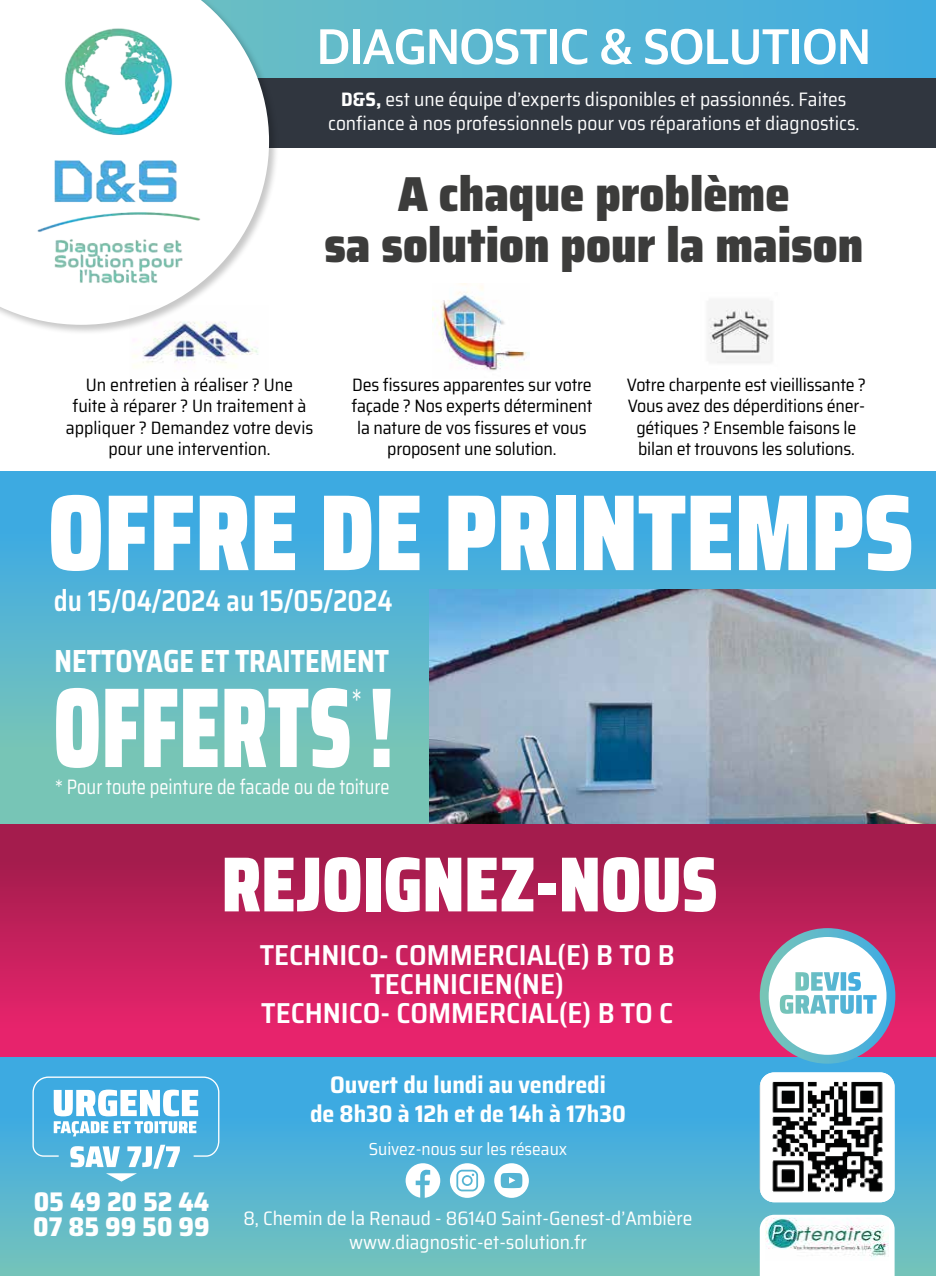
<style>
.page{position:relative;width:936px;height:1276px;background:#fff}
.page>*{position:absolute;margin:0;border:0;box-sizing:border-box;transform-origin:0 0}
.t1{font:900 semi-condensed 113.7px "Saira";color:#fff;scale:.71 1}
.t2{font:900 semi-condensed 108.15px "Saira";color:#fff;scale:.87 1}
.t3{font:900 semi-condensed 78px "Saira";color:#fff;scale:.87 1}
.t4{font:700 50.55px "Apple SD Gothic Neo";letter-spacing:-.03em;color:#fff}
.t5{font:900 semi-condensed 49.05px/50.6px "Saira";color:#3c3c3b;text-align:center}
.t6{font:semi-condensed 33.15px "Saira";color:#fff;scale:.71 1}
.t7{font:700 semi-condensed 31.95px "Saira";color:#fff;scale:.88 1}
.t8{font:600 semi-condensed 30px "Saira";color:#fff;scale:.9 1}
.t9{font:600 semi-condensed 28.8px/28.8px "Saira";color:#fff;text-align:center}
.t10{font:800 semi-condensed 27px/24.3px "Saira";color:#fff}
.t11{font:700 semi-condensed 24px/28.8px "Saira";color:#fff;text-align:center}
.t12{font:semi-condensed 20.85px "Saira";color:#fff;scale:.88 1}
.t13{font:semi-condensed 19.5px/23.4px "Saira";color:#fff;text-align:center}
.t14{font:semi-condensed 18px/21.6px "Saira";letter-spacing:-.01em;color:#000;text-align:center}
.t15{font:semi-condensed 17.4px "Saira";color:#fff}
.s1{font-weight:700}
</style>
<div class="page">
<svg style="left:0;top:823px;width:935px;height:234px;background:#c2205c"></svg>
<div style="left:0;top:471px;width:935px;height:352px;background:linear-gradient(to bottom,#36a6e8,#82c9b0)"></div>
<img style="left:429px;top:589px;width:506px;height:234px">
<div style="left:0;top:1057px;width:935px;height:219px;background:linear-gradient(to bottom,#33a5e9,#73c2be)"></div>
<svg style="left:279px;top:0;width:656px;height:79px;background:#53b2d1"></svg>
<div style="left:0;top:79px;width:935px;height:69px;background:#30363f"></div>
<div style="left:0;top:0;width:279px;height:335px;background:#000;opacity:.22"></div>
<svg style="left:0;top:0;width:269px;height:325px"></svg>
<img style="left:26px;top:22px;width:178px;height:275px">
<svg style="left:405px;top:1163px;width:35px;height:35px"></svg>
<svg style="left:450px;top:1163px;width:34px;height:35px"></svg>
<svg style="left:494px;top:1163px;width:35px;height:35px"></svg>
<img style="left:432px;top:283px;width:97px;height:88px">
<img style="left:130px;top:306px;width:138px;height:61px">
<img style="left:708px;top:301px;width:65px;height:62px">
<svg style="left:759px;top:1214px;width:135px;height:62px"></svg>
<img style="left:765px;top:1217px;width:123px;height:44px">
<img style="left:759px;top:1072px;width:135px;height:130px">
<svg style="left:32px;top:1075px;width:188px;height:106px"></svg>
<div style="left:764px;top:932px;width:126px;height:127px;background:#fff;border-radius:50%"></div>
<div style="left:759px;top:928px;width:136px;height:135px;border:9px solid #fff;border-radius:50%"></div>
<svg style="left:779px;top:972px;width:97px;height:41px"></svg>
<h3 class="t4" style="left:316px;top:21px;width:557px">DIAGNOSTIC &amp; SOLUTION</h3>
<p class="t13" style="left:328px;top:87px;width:533px"><span class="s1">D&amp;S,</span> est une équipe d’experts disponibles et passionnés. Faites confiance à nos professionnels pour vos réparations et diagnostics.</p>
<h3 class="t5" style="left:324px;top:169px;width:540px">A chaque problème<br>sa solution pour la maison</h3>
<p class="t14" style="left:66px;top:373px;width:249px">Un entretien à réaliser ? Une<br>fuite à réparer ? Un traitement à appliquer ? Demandez votre devis pour une intervention.</p>
<p class="t14" style="left:351px;top:373px;width:242px">Des fissures apparentes sur votre façade ? Nos experts déterminent la nature de vos fissures et vous proposent une solution.</p>
<p class="t14" style="left:627px;top:373px;width:240px">Votre charpente est vieillissante ?<br>Vous avez des déperditions éner&shy;gétiques ? Ensemble faisons le bilan et trouvons les solutions.</p>
<h2 class="t2" style="left:48px;top:449px;width:996px">OFFRE DE PRINTEMPS</h2>
<h3 class="t8" style="left:54px;top:577px;width:378px">du 15/04/2024 au 15/05/2024</h3>
<h3 class="t7" style="left:55px;top:636px;width:381px">NETTOYAGE ET TRAITEMENT</h3>
<h1 class="t1" style="left:53px;top:639px;width:482px">OFFERTS !</h1>
<p class="t12" style="left:55px;top:771px;width:381px">* Pour toute peinture de facade ou de toiture</p>
<h3 class="t6" style="left:352px;top:675px;width:16px">*</h3>
<h3 class="t3" style="left:221px;top:824px;width:571px">REJOIGNEZ-NOUS</h3>
<h3 class="t9" style="left:260px;top:940px;width:416px">TECHNICO- COMMERCIAL(E) B TO B<br>TECHNICIEN(NE)<br>TECHNICO- COMMERCIAL(E) B TO C</h3>
<h3 class="t10" style="left:33px;top:1189px;width:178px">05 49 20 52 44<br>07 85 99 50 99</h3>
<h3 class="t11" style="left:310px;top:1070px;width:317px">Ouvert du lundi au vendredi<br>de 8h30 à 12h et de 14h à 17h30</h3>
<p class="t15" style="left:369px;top:1135px;width:200px">Suivez-nous sur les réseaux</p>
<p class="t13" style="left:243px;top:1206px;width:450px">8, Chemin de la Renaud - 86140 Saint-Genest-d’Ambière www.diagnostic-et-solution.fr</p>
</div>
